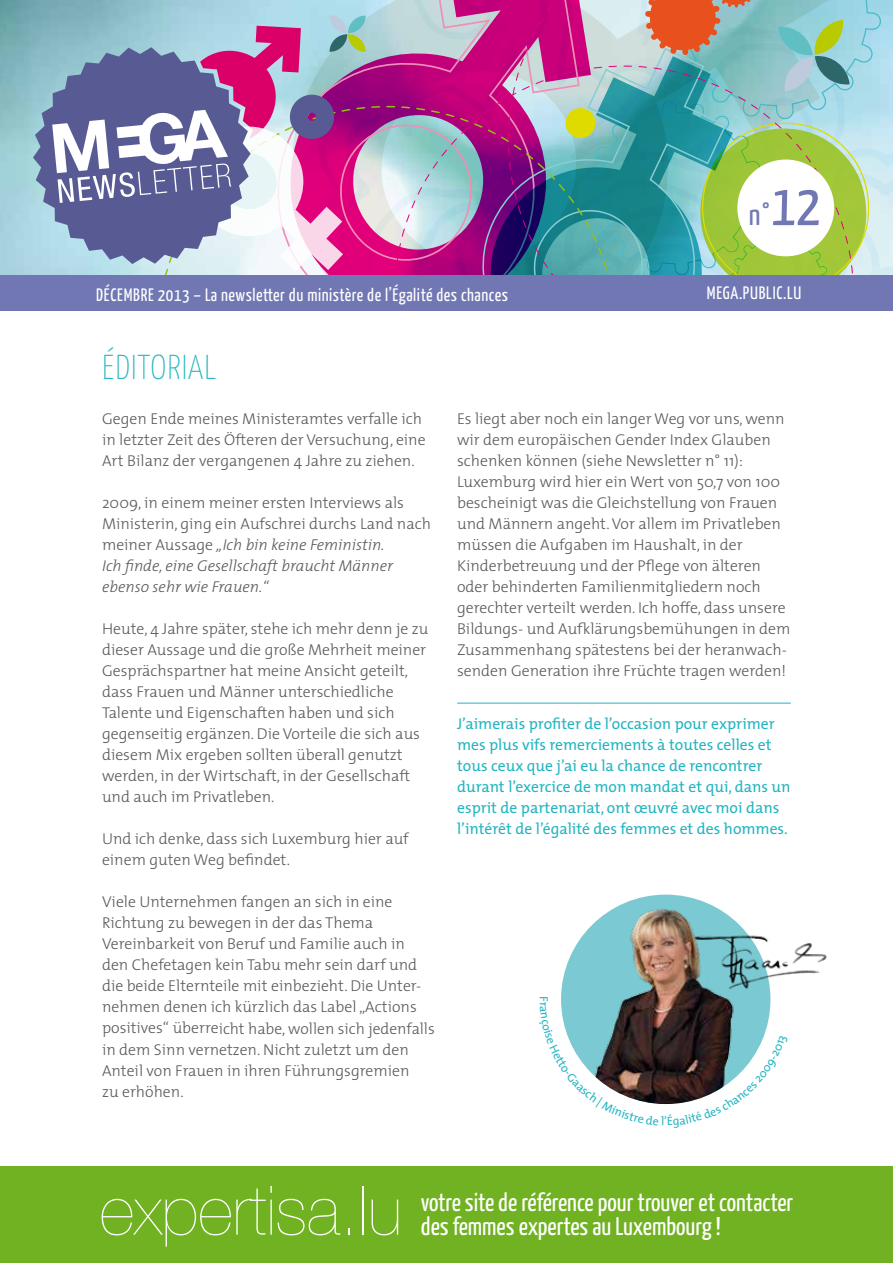
<style>
.page{position:relative;width:893px;height:1263px;background:#fff}
.page>*{position:absolute;margin:0;border:0;box-sizing:border-box;transform-origin:0 0}
.t1{font:200 68.25px "Helvetica Neue";color:#fff}
.t2{font:100 34.65px "Yanone Kaffeesatz";letter-spacing:.03em;color:#24b5c2}
.t3{font:30.45px "Yanone Kaffeesatz";color:#7077b3}
.t4{font:25.5px/24px "Yanone Kaffeesatz";color:#fff}
.t5{font:18px "Yanone Kaffeesatz";letter-spacing:.03em;color:#fff}
.t6{font:300 15.75px/21px "The Mix";color:#58585a}
.t7{font:15.75px/21px "The Mix";color:#24b5c2}
.s1{font-size:58.65px}
.s2{font-style:italic}
</style>
<div class="page">
<svg style="left:0;top:0;width:274px;height:275px;background:#94c3cd"></svg>
<svg style="left:274px;top:0;width:234px;height:106px;background:#bb8ab9"></svg>
<svg style="left:157px;top:106px;width:237px;height:169px;background:#d199bf"></svg>
<svg style="left:508px;top:0;width:385px;height:275px;background:#b5abb4"></svg>
<svg style="left:394px;top:66px;width:460px;height:209px;background:#7d9299"></svg>
<svg style="left:33px;top:47px;width:19px;height:217px;background:#8dafc6"></svg>
<svg style="left:52px;top:15px;width:314px;height:256px;background:#a28bb5"></svg>
<div style="left:737px;top:160px;width:97px;height:96px;background:#fff;border-radius:50%"></div>
<div style="left:0;top:275px;width:893px;height:36px;background:#7077b3"></div>
<div style="left:561px;top:894px;width:209px;height:210px;background:#7bc9d2;border-radius:50%"></div>
<img style="left:590px;top:896px;width:143px;height:101px">
<img style="left:675px;top:919px;width:152px;height:78px">
<hr style="left:457px;top:703px;width:334px;height:1px;background:#24b5c2">
<div style="left:0;top:1166px;width:893px;height:97px;background:#70b221"></div>
<svg style="left:561px;top:997px;width:210px;height:108px"></svg>
<h3 class="t3" style="left:749px;top:196px;width:73px">n°<span class="s1">12</span></h3>
<p class="t5" style="left:96px;top:283px;width:413px">DÉCEMBRE 2013 – La newsletter du ministère de l’Égalité des chances</p>
<p class="t5" style="left:707px;top:281px;width:96px">MEGA.PUBLIC.LU</p>
<h2 class="t2" style="left:102px;top:346px;width:115px">ÉDITORIAL</h2>
<p class="t6" style="left:102px;top:408px;width:325px">Gegen Ende meines Ministeramtes verfalle ich in letzter Zeit des Öfteren der Versuchung, eine<br>Art Bilanz der vergangenen 4 Jahre zu ziehen.</p>
<p class="t6" style="left:102px;top:492px;width:330px">2009, in einem meiner ersten Interviews als Ministerin, ging ein Aufschrei durchs Land nach meiner Aussage <span class="s2">„Ich bin keine Feministin.<br>Ich finde, eine Gesellschaft braucht Männer ebenso sehr wie Frauen.“</span></p>
<p class="t6" style="left:102px;top:618px;width:328px">Heute, 4 Jahre später, stehe ich mehr denn je zu dieser Aussage und die große Mehrheit meiner Gesprächspartner hat meine Ansicht geteilt, dass Frauen und Männer unterschiedliche Talente und Eigenschaften haben und sich gegenseitig ergänzen. Die Vorteile die sich aus diesem Mix ergeben sollten überall genutzt werden, in der Wirtschaft, in der Gesellschaft und auch im Privatleben.</p>
<p class="t6" style="left:102px;top:828px;width:308px">Und ich denke, dass sich Luxemburg hier auf einem guten Weg befindet.</p>
<p class="t6" style="left:102px;top:891px;width:334px">Viele Unternehmen fangen an sich in eine Richtung zu bewegen in der das Thema Vereinbarkeit von Beruf und Familie auch in den Chefetagen kein Tabu mehr sein darf und die beide Elternteile mit einbezieht. Die Unter&shy;nehmen denen ich kürzlich das Label „Actions positives“ überreicht habe, wollen sich jedenfalls in dem Sinn vernetzen. Nicht zuletzt um den Anteil von Frauen in ihren Führungsgremien<br>zu erhöhen.</p>
<p class="t6" style="left:457px;top:408px;width:335px">Es liegt aber noch ein langer Weg vor uns, wenn wir dem europäischen Gender Index Glauben schenken können (siehe Newsletter n° 11):<br>Luxemburg wird hier ein Wert von 50,7 von 100 bescheinigt was die Gleichstellung von Frauen und Männern angeht. Vor allem im Privatleben müssen die Aufgaben im Haushalt, in der Kinderbetreuung und der Pflege von älteren oder behinderten Familienmitgliedern noch gerechter verteilt werden. Ich hoffe, dass unsere Bildungs- und Aufklärungsbemühungen in dem Zusammenhang spätestens bei der heranwach&shy;senden Generation ihre Früchte tragen werden!</p>
<p class="t7" style="left:457px;top:713px;width:335px">J’aimerais profiter de l’occasion pour exprimer mes plus vifs remerciements à toutes celles et tous ceux que j’ai eu la chance de rencontrer durant l’exercice de mon mandat et qui, dans un esprit de partenariat, ont œuvré avec moi dans l’intérêt de l’égalité des femmes et des hommes.</p>
<h1 class="t1" style="left:100px;top:1157px;width:304px">expertisa.lu</h1>
<h3 class="t4" style="left:421px;top:1189px;width:374px">votre site de référence pour trouver et contacter des femmes expertes au Luxembourg !</h3>
</div>
